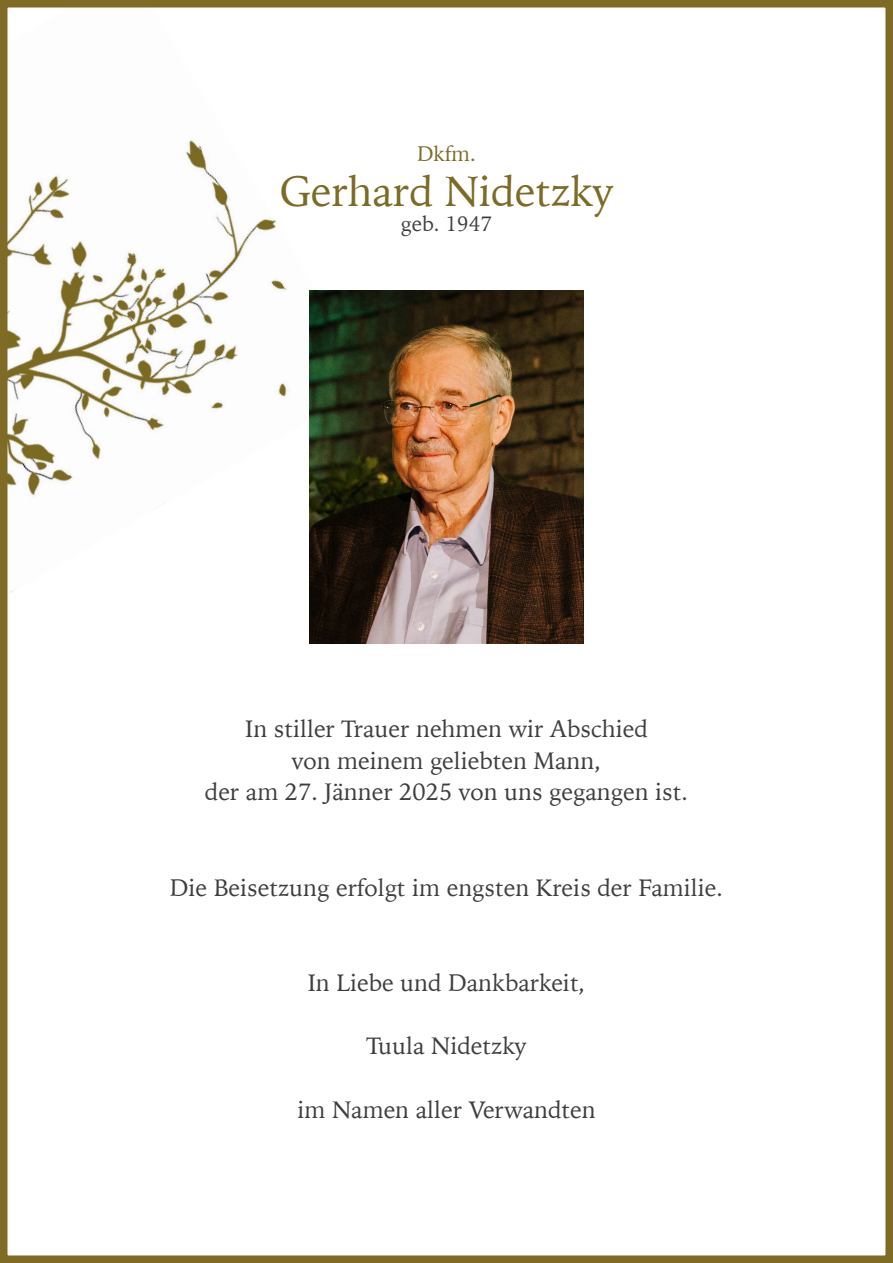
<style>
.page{position:relative;width:893px;height:1263px;background:#fff}
.page>*{position:absolute;margin:0;border:0;box-sizing:border-box;transform-origin:0 0}
.t1{font:42.15px "Iowan Old Style";color:#7b6b25}
.t2{font:23.85px "Iowan Old Style";color:#3e3e3f}
.t3{font:21px "Iowan Old Style";color:#3e3e3f}
.t4{font:21px "Iowan Old Style";color:#7b6b25}
</style>
<div class="page">
<img style="left:9px;top:140px;width:278px;height:453px">
<img style="left:309px;top:290px;width:275px;height:353px">
<div style="left:0;top:0;width:893px;height:1263px;border:8px solid #806b26"></div>
<p class="t4" style="left:417px;top:134px;width:60px">Dkfm.</p>
<p class="t1" style="left:280px;top:153px;width:335px">Gerhard Nidetzky</p>
<p class="t3" style="left:401px;top:205px;width:93px">geb. 1947</p>
<p class="t2" style="left:245px;top:707px;width:404px">In stiller Trauer nehmen wir Abschied</p>
<p class="t2" style="left:292px;top:739px;width:311px">von meinem geliebten Mann,</p>
<p class="t2" style="left:205px;top:771px;width:485px">der am 27. Jänner 2025 von uns gegangen ist.</p>
<p class="t2" style="left:170px;top:866px;width:555px">Die Beisetzung erfolgt im engsten Kreis der Familie.</p>
<p class="t2" style="left:308px;top:961px;width:279px">In Liebe und Dankbarkeit,</p>
<p class="t2" style="left:366px;top:1025px;width:162px">Tuula Nidetzky</p>
<p class="t2" style="left:297px;top:1088px;width:300px">im Namen aller Verwandten</p>
</div>
